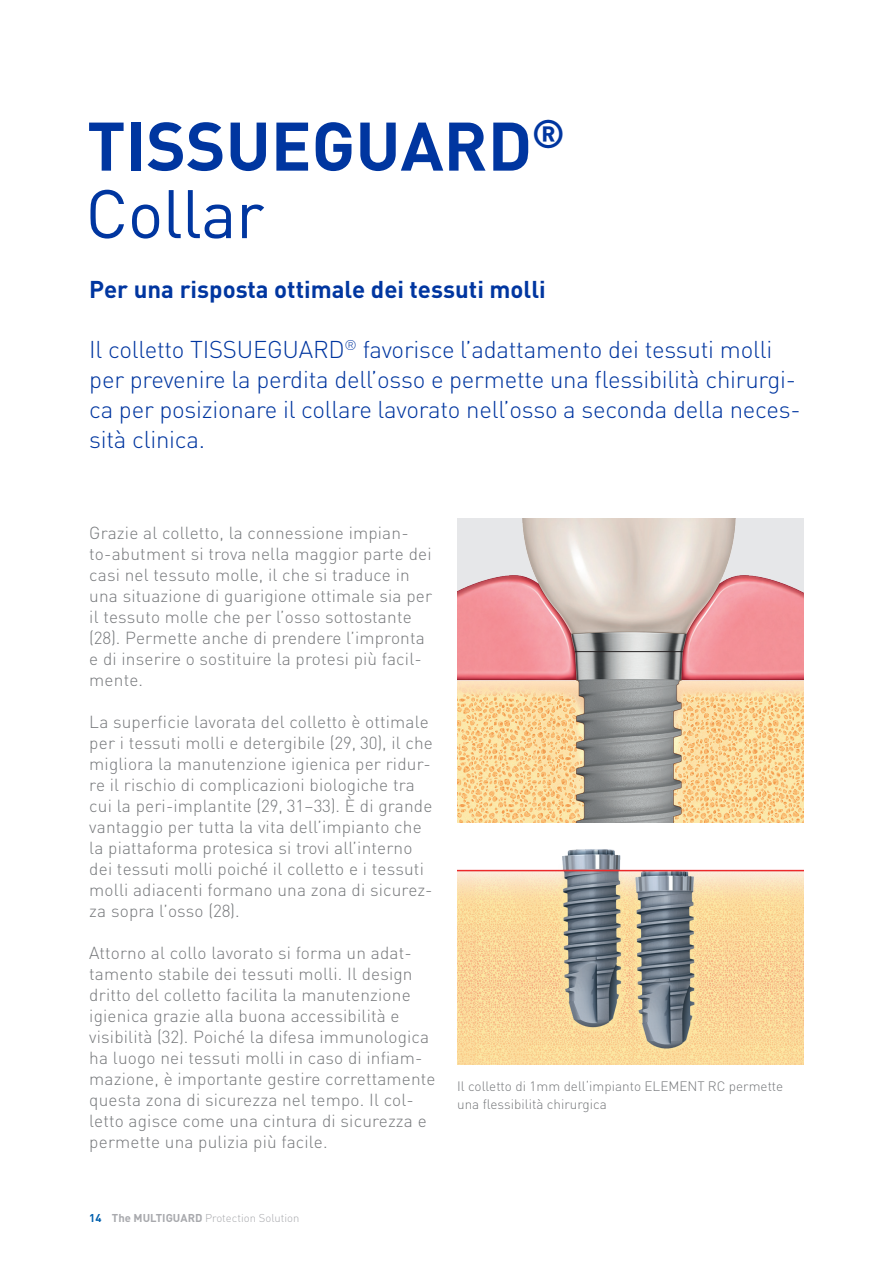
<style>
.page{position:relative;width:893px;height:1263px;background:#fff}
.page>*{position:absolute;margin:0;border:0;box-sizing:border-box;transform-origin:0 0}
.t1{font:700 67.5px/67.5px "DIN Pro";color:#0036a0}
.t2{font:300 24px/30px "DIN Pro";letter-spacing:-.01em;color:#0036a0}
.t3{font:700 24px "DIN Pro";color:#0036a0}
.t4{font:300 17.25px/21px "DIN Pro";letter-spacing:.01em;color:#76787b}
.t5{font:300 13.5px/18px "DIN Pro";color:#76787b}
.t6{font:300 11.25px "DIN Pro";color:#a8a9ad}
.s1{font-weight:400}
.s2{font-weight:700;color:#0160ae}
.s3{font-weight:700}
</style>
<div class="page">
<img style="left:457px;top:518px;width:347px;height:305px">
<hr style="left:575px;top:651px;width:108px;height:1px;background:#231f20">
<img style="left:457px;top:849px;width:347px;height:215px">
<h1 class="t1" style="left:85px;top:108px;width:481px">TISSUEGUARD<sup>®<br></sup><span class="s1">Collar</span></h1>
<h2 class="t3" style="left:89px;top:271px;width:458px">Per una risposta ottimale dei tessuti molli</h2>
<h2 class="t2" style="left:89px;top:333px;width:713px">Il colletto TISSUEGUARD<sup>®</sup> favorisce l’adattamento dei tessuti molli per prevenire la perdita dell’osso e permette una flessibilità chirurgi&shy;ca per posizionare il collare lavorato nell’osso a seconda della neces&shy;sità clinica.</h2>
<p class="t4" style="left:89px;top:521px;width:344px">Grazie al colletto, la connessione impian&shy;to-abutment si trova nella maggior parte dei casi nel tessuto molle, il che si traduce in una situazione di guarigione ottimale sia per il tessuto molle che per l’osso sottostante (28). Permette anche di prendere l’impronta e di inserire o sostituire la protesi più facil&shy;mente.</p>
<p class="t4" style="left:89px;top:710px;width:345px">La superficie lavorata del colletto è ottimale per i tessuti molli e detergibile (29, 30), il che migliora la manutenzione igienica per ridur&shy;re il rischio di complicazioni biologiche tra cui la peri-implantite (29, 31–33). È di grande vantaggio per tutta la vita dell’impianto che la piattaforma protesica si trovi all’interno dei tessuti molli poiché il colletto e i tessuti molli adiacenti formano una zona di sicurez&shy;za sopra l’osso (28).</p>
<p class="t4" style="left:89px;top:941px;width:348px">Attorno al collo lavorato si forma un adat&shy;tamento stabile dei tessuti molli. Il design dritto del colletto facilita la manutenzione igienica grazie alla buona accessibilità e visibilità (32). Poiché la difesa immunologica ha luogo nei tessuti molli in caso di infiam&shy;mazione, è importante gestire correttamente questa zona di sicurezza nel tempo. Il col&shy;letto agisce come una cintura di sicurezza e permette una pulizia più facile.</p>
<p class="t5" style="left:457px;top:1076px;width:328px">Il colletto di 1mm dell‘impianto ELEMENT RC permette una flessibilità chirurgica</p>
<p class="t6" style="left:89px;top:1210px;width:212px"><span class="s2">14</span> <span class="s3">The MULTIGUARD</span> Protection Solution</p>
</div>
